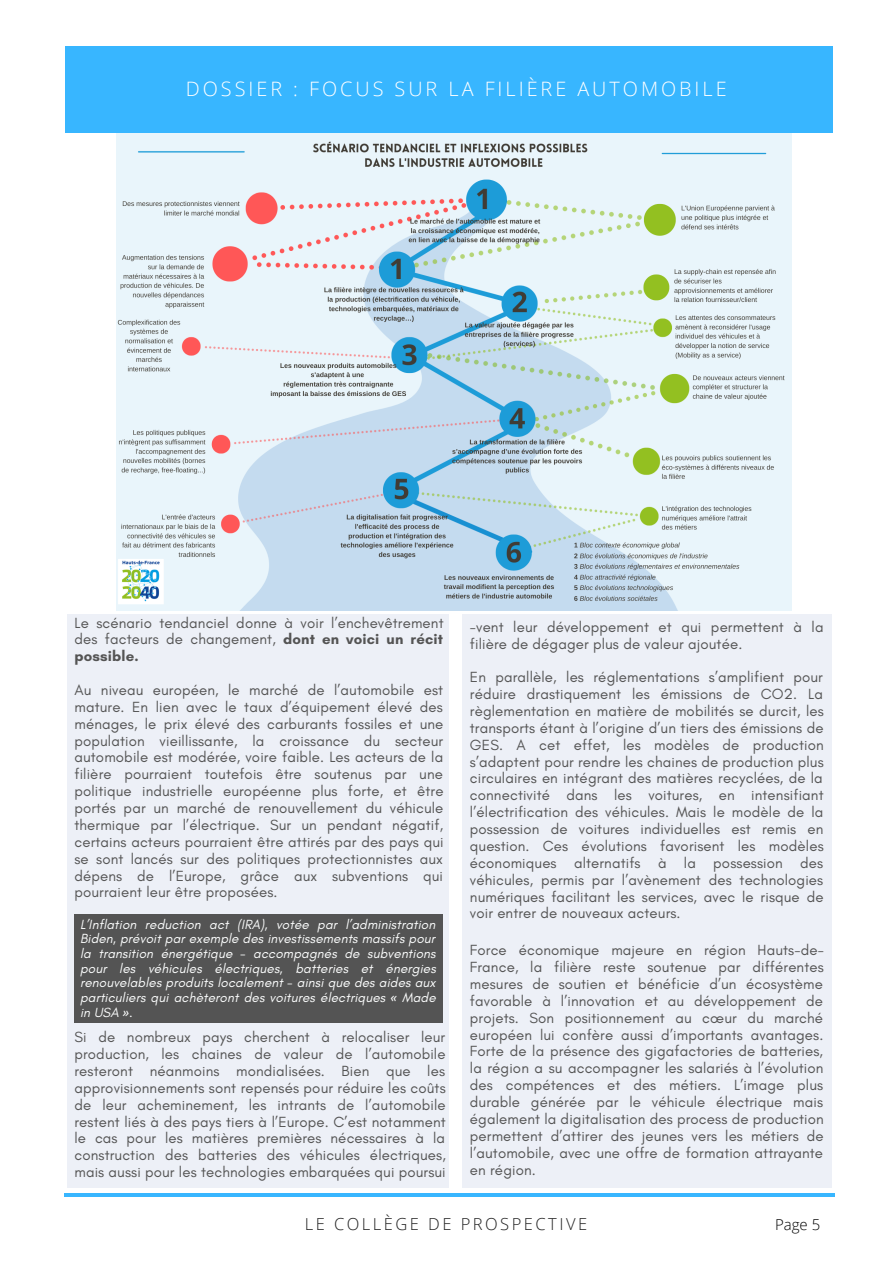
<style>
.page{position:relative;width:893px;height:1264px;background:#fff}
.page>*{position:absolute;margin:0;border:0;box-sizing:border-box;transform-origin:0 0}
.t1{font:300 19.8px "Open Sans";letter-spacing:.15em;color:#fff}
.t2{font:300 16.5px "Open Sans";letter-spacing:.15em;color:#222}
.t3{font:15px/16.8px "Glacial Indifference";letter-spacing:.01em;color:#545454;text-align:justify}
.t4{font:300 15px "Open Sans";color:#000}
.t5{font:italic 13.5px/14.5px "Glacial Indifference";letter-spacing:.01em;color:#fdfefe;text-align:justify}
.s1{font-weight:700}
.s2{font-family:"Noto Sans"}
</style>
<div class="page">
<div style="left:66px;top:46px;width:766px;height:87px;background:#38b6ff"></div>
<hr style="left:64px;top:1193px;width:770px;height:3px;background:#38b6ff">
<div style="left:67px;top:614px;width:381px;height:573px;background:#edf0f7"></div>
<div style="left:462px;top:614px;width:370px;height:573px;background:#edf0f7"></div>
<img style="left:116px;top:133px;width:675px;height:477px">
<div style="left:74px;top:914px;width:368px;height:109px;background:#545454"></div>
<h1 class="t1" style="left:186px;top:75px;width:542px">DOSSIER : FOCUS SUR LA FILIÈRE AUTOMOBILE</h1>
<p class="t3" style="left:74px;top:614px;width:370px">Le scénario tendanciel donne à voir l’enchevêtrement des facteurs de changement, <span class="s1">dont en voici un récit possible.</span></p>
<p class="t3" style="left:74px;top:681px;width:370px">Au niveau européen, le marché de l’automobile est mature. En lien avec le taux d’équipement élevé des ménages, le prix élevé des carburants fossiles et une population vieillissante, la croissance du secteur automobile est modérée, voire faible. Les acteurs de la filière pourraient toutefois être soutenus par une politique industrielle européenne plus forte, et être portés par un marché de renouvellement du véhicule thermique par l’électrique. Sur un pendant négatif, certains acteurs pourraient être attirés par des pays qui se sont lancés sur des politiques protectionnistes aux dépens de l’Europe, grâce aux subventions qui pourraient leur être proposées.</p>
<p class="t5" style="left:80px;top:916px;width:357px">L’Inflation reduction act (IRA), votée par l’administration Biden, prévoit par exemple des investissements massifs pour la transition énergétique - accompagnés de subventions pour les véhicules électriques, batteries et énergies renouvelables produits localement - ainsi que des aides aux particuliers qui achèteront des voitures électriques <span class="s2">«</span> Made in USA <span class="s2">»</span>.</p>
<p class="t3" style="left:74px;top:1028px;width:373px">Si de nombreux pays cherchent à relocaliser leur production, les chaines de valeur de l’automobile resteront néanmoins mondialisées. Bien que les approvisionnements sont repensés pour réduire les coûts de leur acheminement, les intrants de l’automobile restent liés à des pays tiers à l’Europe. C’est notamment le cas pour les matières premières nécessaires à la construction des batteries des véhicules électriques, mais aussi pour les technologies embarquées qui poursui</p>
<p class="t3" style="left:470px;top:618px;width:355px">-vent leur développement et qui permettent à la filière de dégager plus de valeur ajoutée.</p>
<p class="t3" style="left:470px;top:668px;width:355px">En parallèle, les réglementations s’amplifient pour réduire drastiquement les émissions de CO2. La règlementation en matière de mobilités se durcit, les transports étant à l’origine d’un tiers des émissions de GES. A cet effet, les modèles de production s’adaptent pour rendre les chaines de production plus circulaires en intégrant des matières recyclées, de la connectivité dans les voitures, en intensifiant l’électrification des véhicules. Mais le modèle de la possession de voitures individuelles est remis en question. Ces évolutions favorisent les modèles économiques alternatifs à la possession des véhicules, permis par l’avènement des technologies numériques facilitant les services, avec le risque de voir entrer de nouveaux acteurs.</p>
<p class="t3" style="left:470px;top:941px;width:355px">Force économique majeure en région Hauts-de-France, la filière reste soutenue par différentes mesures de soutien et bénéficie d’un écosystème favorable à l’innovation et au développement de projets. Son positionnement au cœur du marché européen lui confère aussi d’importants avantages.<br>Forte de la présence des gigafactories de batteries, la région a su accompagner les salariés à l’évolution des compétences et des métiers. L’image plus durable générée par le véhicule électrique mais également la digitalisation des process de production permettent d’attirer des jeunes vers les métiers de l’automobile, avec une offre de formation attrayante en région.</p>
<p class="t2" style="left:305px;top:1212px;width:284px">LE COLLÈGE DE PROSPECTIVE</p>
<p class="t4" style="left:775px;top:1213px;width:47px">Page 5</p>
</div>
